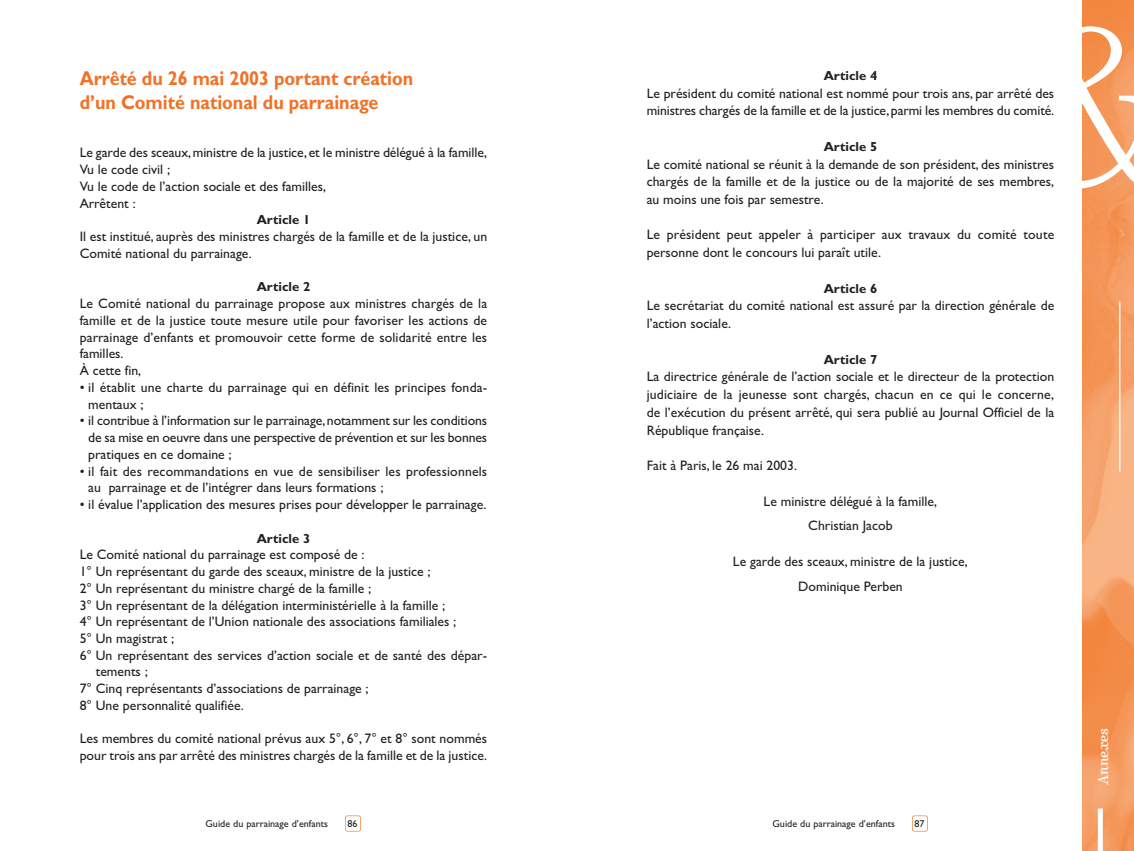
<style>
.page{position:relative;width:1134px;height:851px;background:#fff}
.page>*{position:absolute;margin:0;border:0;box-sizing:border-box;transform-origin:0 0}
.t1{font:235px "Kursivschrift Steh Har";color:#fff;scale:1.08 1}
.t2{font:700 20px/24.2px "Gill Sans";color:#f17127;scale:.9 1}
.t3{font:15px "Kursivschrift Stehend";color:#fff}
.t4{font:13.75px/16.8px "Gill Sans";color:#231f20}
.t5{font:700 13.12px "Gill Sans";color:#231f20}
.t6{font:10px "Gill Sans";color:#231f20}
</style>
<div class="page">
<div style="left:912px;top:815px;width:16px;height:16px;border:1px solid #f17127;border-radius:2px"></div>
<img style="left:1082px;top:0;width:52px;height:850px">
<hr style="left:1119px;top:301px;width:1px;height:170px;background:#fff">
<div style="left:1098px;top:808px;width:5px;height:42px;background:#fff"></div>
<div style="left:345px;top:815px;width:16px;height:16px;border:1px solid #f17127;border-radius:2px"></div>
<h2 class="t2" style="left:80px;top:67px;width:372px">Arrêté du 26 mai 2003 portant création d’un Comité national du parrainage</h2>
<p class="t4" style="left:80px;top:144px;width:409px">Le garde des sceaux,ministre de la justice,et le ministre délégué à la famille, Vu le code civil ;<br>Vu le code de l’action sociale et des familles,<br>Arrêtent :</p>
<p class="t5" style="left:257px;top:215px;width:55px">Article 1</p>
<p class="t4" style="left:80px;top:228px;width:409px">Il est institué, auprès des ministres chargés de la famille et de la justice, un<br>Comité national du parrainage.</p>
<p class="t5" style="left:257px;top:282px;width:55px">Article 2</p>
<p class="t4" style="left:80px;top:295px;width:409px">Le Comité national du parrainage propose aux ministres chargés de la famille et de la justice toute mesure utile pour favoriser les actions de parrainage d’enfants et promouvoir cette forme de solidarité entre les familles.<br>À cette fin,</p>
<p class="t4" style="left:88px;top:378px;width:400px;text-indent:-9px">• il établit une charte du parrainage qui en définit les principes fonda&shy;mentaux ;</p>
<p class="t4" style="left:88px;top:412px;width:400px;text-align:justify;text-indent:-9px">• il contribue à l’information sur le parrainage,notamment sur les conditions de sa mise en oeuvre dans une perspective de prévention et sur les bonnes pratiques en ce domaine ;</p>
<p class="t4" style="left:88px;top:462px;width:400px;text-indent:-9px">• il fait des recommandations en vue de sensibiliser les professionnels au parrainage et de l’intégrer dans leurs formations ;</p>
<p class="t4" style="left:80px;top:496px;width:408px">• il évalue l’application des mesures prises pour développer le parrainage.</p>
<p class="t5" style="left:257px;top:533px;width:55px">Article 3</p>
<p class="t4" style="left:80px;top:546px;width:286px">Le Comité national du parrainage est composé de :</p>
<p class="t4" style="left:80px;top:562px;width:352px">1° Un représentant du garde des sceaux, ministre de la justice ;</p>
<p class="t4" style="left:80px;top:579px;width:293px">2° Un représentant du ministre chargé de la famille ;</p>
<p class="t4" style="left:80px;top:596px;width:367px">3° Un représentant de la délégation interministérielle à la famille ;</p>
<p class="t4" style="left:80px;top:613px;width:378px">4° Un représentant de l’Union nationale des associations familiales ;</p>
<p class="t4" style="left:80px;top:629px;width:96px">5° Un magistrat ;</p>
<p class="t4" style="left:80px;top:646px;width:409px">6° Un représentant des services d’action sociale et de santé des dépar-</p>
<p class="t4" style="left:96px;top:663px;width:54px">tements ;</p>
<p class="t4" style="left:80px;top:680px;width:291px">7° Cinq représentants d’associations de parrainage ;</p>
<p class="t4" style="left:80px;top:696px;width:166px">8° Une personnalité qualifiée.</p>
<p class="t4" style="left:80px;top:730px;width:409px">Les membres du comité national prévus aux 5°, 6°, 7° et 8° sont nommés pour trois ans par arrêté des ministres chargés de la famille et de la justice.</p>
<p class="t6" style="left:206px;top:817px;width:124px">Guide du parrainage d’enfants</p>
<p class="t6" style="left:348px;top:817px;width:12px">86</p>
<h1 class="t1" style="left:1013px;top:-33px;width:156px">&amp;</h1>
<p class="t5" style="left:824px;top:70px;width:55px">Article 4</p>
<p class="t4" style="left:647px;top:84px;width:409px;line-height:17.8px">Le président du comité national est nommé pour trois ans, par arrêté des ministres chargés de la famille et de la justice,parmi les membres du comité.</p>
<p class="t5" style="left:824px;top:141px;width:55px">Article 5</p>
<p class="t4" style="left:647px;top:155px;width:409px;line-height:17.8px;text-align:justify">Le comité national se réunit à la demande de son président, des ministres chargés de la famille et de la justice ou de la majorité de ses membres, au moins une fois par semestre.</p>
<p class="t4" style="left:647px;top:226px;width:409px;line-height:17.8px">Le président peut appeler à participer aux travaux du comité toute personne dont le concours lui paraît utile.</p>
<p class="t5" style="left:824px;top:283px;width:55px">Article 6</p>
<p class="t4" style="left:647px;top:297px;width:409px;line-height:17.8px">Le secrétariat du comité national est assuré par la direction générale de l’action sociale.</p>
<p class="t5" style="left:824px;top:354px;width:55px">Article 7</p>
<p class="t4" style="left:647px;top:367px;width:409px;line-height:17.8px;text-align:justify">La directrice générale de l’action sociale et le directeur de la protection judiciaire de la jeunesse sont chargés, chacun en ce qui le concerne, de l’exécution du présent arrêté, qui sera publié au Journal Officiel de la République française.</p>
<p class="t4" style="left:647px;top:457px;width:152px">Fait à Paris, le 26 mai 2003.</p>
<p class="t4" style="left:764px;top:488px;width:175px;line-height:24.8px;text-align:center">Le ministre délégué à la famille,<br>Christian Jacob</p>
<p class="t4" style="left:733px;top:548px;width:236px;line-height:24.8px;text-align:center">Le garde des sceaux, ministre de la justice,<br>Dominique Perben</p>
<p class="t6" style="left:772px;top:817px;width:124px">Guide du parrainage d’enfants</p>
<p class="t6" style="left:914px;top:817px;width:12px">87</p>
<p class="t3" style="left:1094px;top:784px;width:58px;rotate:-90deg">Annexes</p>
</div>
